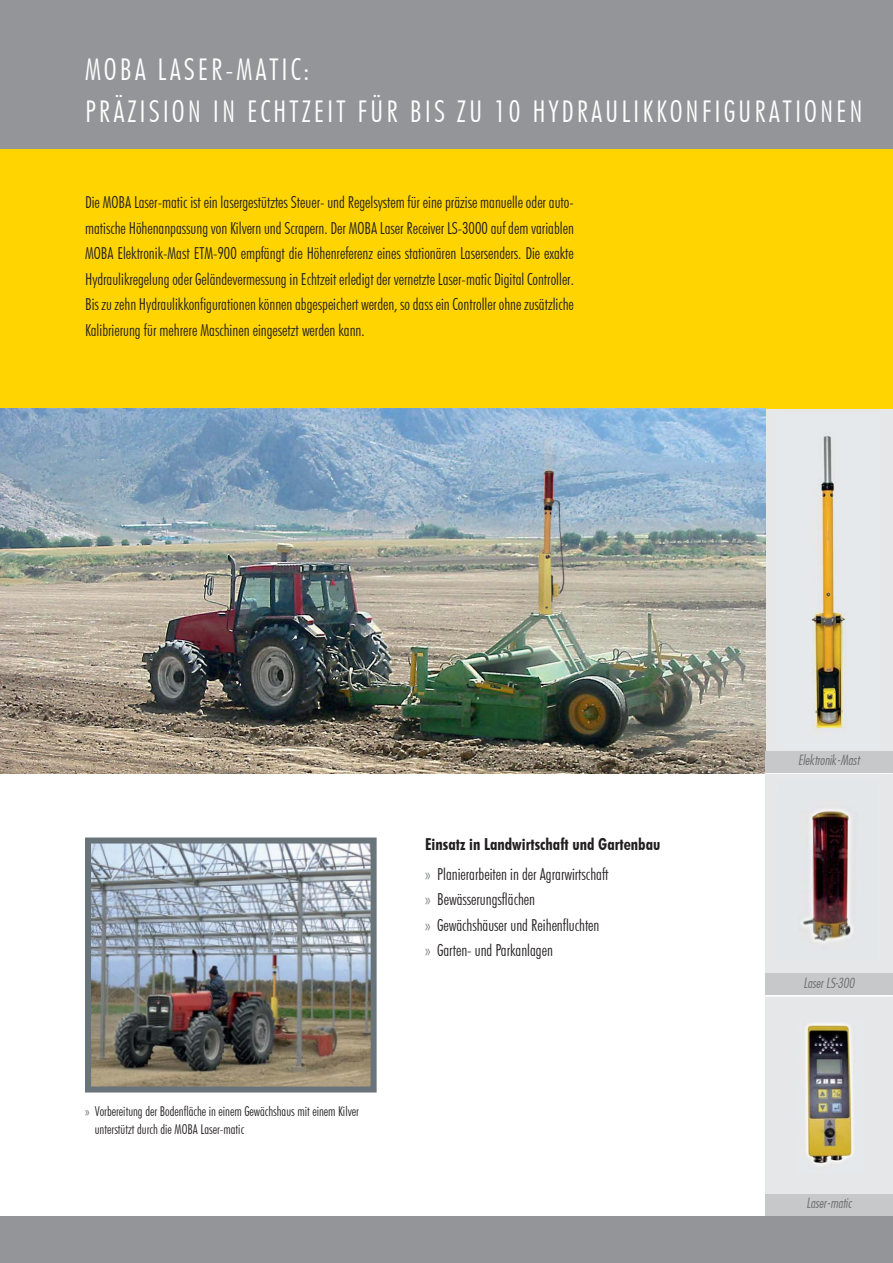
<style>
.page{position:relative;width:893px;height:1263px;background:#fff}
.page>*{position:absolute;margin:0;border:0;box-sizing:border-box;transform-origin:0 0}
.t1{font:300 condensed 30px/42px "Futura BT";letter-spacing:.1em;color:#fff}
.t2{font:300 condensed 16.5px/25.5px "Futura BT";color:#231f20;text-align:justify}
.t3{font:700 condensed 16.5px/29.7px "Futura BT";color:#231f20}
.t4{font:300 condensed 13.5px/18px "Futura BT";color:#231f20}
.t5{font:13.5px "Futura Lt Cn BT Italic";color:#6d6e70}
.s1{color:#6d6e70}
.s2{font-weight:300;color:#808285}
.s3{font-weight:300}
.s4{color:#808285}
</style>
<div class="page">
<div style="left:765px;top:408px;width:128px;height:808px;background:#e6e7e8"></div>
<div style="left:0;top:149px;width:893px;height:259px;background:#ffd400"></div>
<div style="left:0;top:0;width:893px;height:149px;background:#939598"></div>
<img style="left:0;top:408px;width:765px;height:366px">
<div style="left:0;top:1216px;width:893px;height:47px;background:#939598"></div>
<hr style="left:765px;top:772px;width:128px;height:2px;background:#fff">
<div style="left:765px;top:751px;width:128px;height:21px;background:#c6c8ca"></div>
<img style="left:811px;top:434px;width:36px;height:299px">
<div style="left:765px;top:974px;width:128px;height:21px;background:#c6c8ca"></div>
<div style="left:765px;top:1194px;width:128px;height:21px;background:#c6c8ca"></div>
<hr style="left:765px;top:995px;width:128px;height:2px;background:#fff">
<img style="left:805px;top:1023px;width:49px;height:142px">
<img style="left:92px;top:845px;width:278px;height:241px">
<div style="left:85px;top:838px;width:292px;height:255px;border:6px solid #69737a"></div>
<img style="left:803px;top:809px;width:49px;height:134px">
<h1 class="t1" style="left:85px;top:49px;width:779px">MOBA LASER-MATIC:<br>PRÄZISION IN ECHTZEIT FÜR BIS ZU 10 HYDRAULIKKONFIGURATIONEN</h1>
<p class="t2" style="left:85px;top:190px;width:490px">Die MOBA Laser-matic ist ein lasergestütztes Steuer- und Regelsystem für eine präzise manuelle oder auto&shy;matische Höhenanpassung von Kilvern und Scrapern. Der MOBA Laser Receiver LS-3000 auf dem variablen MOBA Elektronik-Mast ETM-900 empfängt die Höhenreferenz eines stationären Lasersenders. Die exakte Hydraulikregelung oder Geländevermessung in Echtzeit erledigt der vernetzte Laser-matic Digital Controller.<br>Bis zu zehn Hydraulikkonfigurationen können abgespeichert werden, so dass ein Controller ohne zusätzliche Kalibrierung für mehrere Maschinen eingesetzt werden kann.</p>
<p class="t4" style="left:95px;top:1102px;width:265px;text-indent:-10px"><span class="s1">»</span> Vorbereitung der Bodenfläche in einem Gewächshaus mit einem Kilver unterstützt durch die MOBA Laser-matic</p>
<p class="t3" style="left:425px;top:829px;width:237px">Einsatz in Landwirtschaft und Gartenbau <span class="s2">»</span> <span class="s3">Planierarbeiten in der Agrarwirtschaft</span></p>
<p class="t2" style="left:425px;top:886px;width:176px;text-align:left"><span class="s4">»</span> Bewässerungsflächen<br><span class="s4">»</span> Gewächshäuser und Reihenfluchten <span class="s4">»</span> Garten- und Parkanlagen</p>
<p class="t5" style="left:798px;top:754px;width:63px">Elektronik-Mast</p>
<p class="t5" style="left:803px;top:977px;width:52px">Laser LS-300</p>
<p class="t5" style="left:806px;top:1197px;width:47px">Laser-matic</p>
</div>
